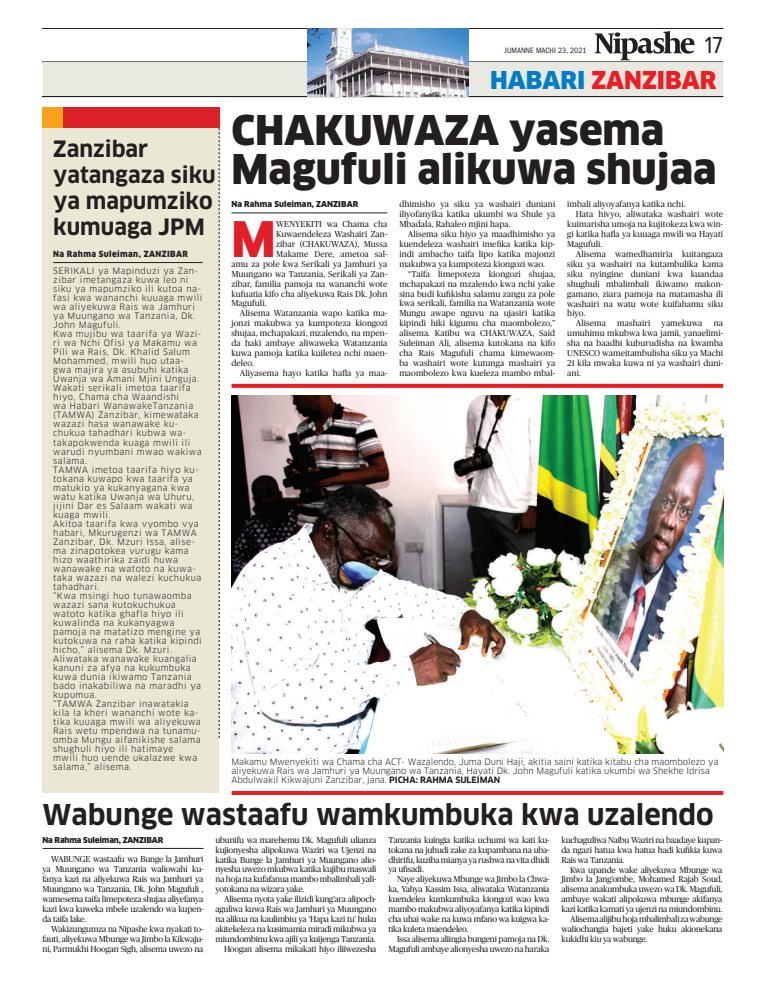
<style>
.page{position:relative;width:770px;height:993px;background:#fff}
.page>*{position:absolute;margin:0;border:0;box-sizing:border-box;transform-origin:0 0}
.t1{font:900 47.8px "Clan";color:#e21f26}
.t2{font:900 40px/39px "Clan";color:#231f20}
.t3{font:700 28px "Clan";color:#231f20}
.t4{font:900 24px "Clan OSF";color:#ee1d23}
.t5{font:24px "Proxima Nova Cond";color:#231f20}
.t6{font:700 22px/26px "Clan";color:#231f20}
.t7{font:8.6px/9.9px "Publico";letter-spacing:-.005em;color:#231f20;text-align:justify}
.t8{font:8.6px/9px "Clan LF";letter-spacing:.05em;color:#231f20}
.t9{font:8.6px/9px "Clan";color:#231f20}
.t10{font:900 8.3px "Clan";letter-spacing:.05em;color:#231f20;scale:.96 1}
.t11{font:900 8px "Clan";letter-spacing:-.005em;color:#231f20}
.t12{font:condensed 8px "Franklin Gothic";letter-spacing:.01em;color:#231f20}
.s1{color:#007ec5}
.s2{font-family:"Clan Bold SC"}
</style>
<div class="page">
<hr style="left:42px;top:62px;width:681px;height:1px;background:#231f20">
<hr style="left:42px;top:96px;width:681px;height:1px;background:#231f20">
<div style="left:43px;top:62px;width:679px;height:34px;background:#e9e9e1"></div>
<hr style="left:42px;top:28px;width:681px;height:1px;background:#231f20">
<svg style="left:595px;top:31px;width:99px;height:29px"></svg>
<img style="left:307px;top:29px;width:162px;height:67px">
<div style="left:43px;top:120px;width:176px;height:672px;background:#eae7d5"></div>
<svg style="left:219px;top:120px;width:1px;height:617px"></svg>
<hr style="left:53px;top:262px;width:150px;height:1px;background:#231f20">
<div style="left:43px;top:108px;width:176px;height:20px;background:#da2128"></div>
<div style="left:42px;top:108px;width:20px;height:20px;background:#f6a31a"></div>
<hr style="left:43px;top:848px;width:160px;height:1px;background:#231f20">
<hr style="left:231px;top:213px;width:156px;height:1px;background:#231f20">
<img style="left:231px;top:395px;width:492px;height:358px">
<svg style="left:231px;top:384px;width:492px;height:4px;background:#ee252a"></svg>
<svg style="left:231px;top:791px;width:492px;height:3px"></svg>
<h3 class="t6" style="left:53px;top:135px;width:164px">Zanzibar yatangaza siku ya mapumziko kumuaga JPM</h3>
<p class="t10" style="left:53px;top:249px;width:142px">Na Rahma Suleiman, ZANZIBAR</p>
<p class="t8" style="left:53px;top:266px;width:151px">SERIKALI ya Mapinduzi ya Zan&shy;zibar imetangaza kuwa leo ni siku ya mapumziko ili kutoa na&shy;fasi kwa wananchi kuuaga mwili wa aliyekuwa Rais wa Jamhuri ya Muungano wa Tanzania, Dk.<br>John Magufuli.<br>Kwa mujibu wa taarifa ya Wazi&shy;ri wa Nchi Ofisi ya Makamu wa<br>Pili wa Rais, Dk. Khalid Salum<br>Mohammed, mwili huo utaa&shy;gwa majira ya asubuhi katika<br>Uwanja wa Amani Mjini Unguja.<br>Wakati serikali imetoa taarifa hiyo, Chama cha Waandishi<br>wa Habari WanawakeTanzania (TAMWA) Zanzibar, kimewataka wazazi hasa wanawake ku&shy;chukua tahadhari kubwa wa&shy;takapokwenda kuaga mwili ili warudi nyumbani mwao wakiwa salama.<br>TAMWA imetoa taarifa hiyo ku&shy;tokana kuwapo kwa taarifa ya matukio ya kukanyagana kwa watu katika Uwanja wa Uhuru, jijini Dar es Salaam wakati wa kuaga mwili.<br>Akitoa taarifa kwa vyombo vya habari, Mkurugenzi wa TAMWA<br>Zanzibar, Dk. Mzuri Issa, alise&shy;ma zinapotokea vurugu kama hizo waathirika zaidi huwa wanawake na watoto na kuwa&shy;taka wazazi na walezi kuchukua tahadhari.<br>“Kwa msingi huo tunawaomba wazazi sana kutokuchukua watoto katika ghafla hiyo ili kuwalinda na kukanyagwa pamoja na matatizo mengine ya kutokuwa na raha katika kipindi hicho,” alisema Dk. Mzuri.<br>Aliwataka wanawake kuangalia kanuni za afya na kukumbuka kuwa dunia ikiwamo Tanzania bado inakabiliwa na maradhi ya kupumua.<br>“TAMWA Zanzibar inawatakia kila la kheri wananchi wote ka&shy;tika kuuaga mwili wa aliyekuwa<br>Rais wetu mpendwa na tunamu&shy;omba Mungu aifanikishe salama shughuli hiyo ili hatimaye<br>mwili huo uende ukalazwe kwa salama,” alisema.</p>
<p class="t12" style="left:504px;top:46px;width:84px">JUMANNE MACHI 23, 2021</p>
<h3 class="t5" style="left:705px;top:34px;width:19px">17</h3>
<h3 class="t4" style="left:490px;top:67px;width:228px"><span class="s1">HABARI</span> ZANZIBAR</h3>
<h2 class="t2" style="left:231px;top:110px;width:486px">CHAKUWAZA yasema<br>Magufuli alikuwa shujaa</h2>
<p class="t11" style="left:231px;top:200px;width:128px">Na Rahma Suleiman, ZANZIBAR</p>
<h1 class="t1" style="left:231px;top:212px;width:46px">M</h1>
<p class="t7" style="left:276px;top:219px;width:113px">WENYEKITI wa Chama cha</p>
<p class="t7" style="left:276px;top:229px;width:113px">Kuwaendeleza Washairi Zan-</p>
<p class="t7" style="left:276px;top:239px;width:113px">zibar (CHAKUWAZA), Mussa</p>
<p class="t7" style="left:276px;top:249px;width:113px">Makame Dere, ametoa sal-</p>
<p class="t7" style="left:231px;top:259px;width:157px">amu za pole kwa Serikali ya Jamhuri ya</p>
<p class="t7" style="left:231px;top:268px;width:157px">Muungano wa Tanzania, Serikali ya Zan-</p>
<p class="t7" style="left:231px;top:278px;width:157px">zibar, familia pamoja na wananchi wote</p>
<p class="t7" style="left:231px;top:288px;width:157px">kufuatia kifo cha aliyekuwa Rais Dk. John</p>
<p class="t7" style="left:231px;top:298px;width:37px">Magufuli.</p>
<p class="t7" style="left:240px;top:308px;width:149px">Alisema Watanzania wapo katika ma-</p>
<p class="t7" style="left:231px;top:318px;width:157px">jonzi makubwa ya kumpoteza kiongozi</p>
<p class="t7" style="left:231px;top:328px;width:157px">shujaa, mchapakazi, mzalendo, na mpen-</p>
<p class="t7" style="left:231px;top:338px;width:157px">da haki ambaye aliwaweka Watanzania</p>
<p class="t7" style="left:231px;top:348px;width:157px">kuwa pamoja katika kuiletea nchi maen-</p>
<p class="t7" style="left:231px;top:358px;width:24px">deleo.</p>
<p class="t7" style="left:240px;top:368px;width:149px">Aliyasema hayo katika hafla ya maa-</p>
<p class="t7" style="left:399px;top:199px;width:157px">dhimisho ya siku ya washairi duniani iliyofanyika katika ukumbi wa Shule ya Mbadala, Rahaleo mjini hapa.</p>
<p class="t7" style="left:399px;top:229px;width:157px;text-indent:8px">Alisema siku hiyo ya maadhimisho ya kuendeleza washairi imefika katika kip&shy;indi ambacho taifa lipo katika majonzi makubwa ya kumpoteza kiongozi wao.</p>
<p class="t7" style="left:399px;top:269px;width:157px;text-indent:8px">“Taifa limepoteza kiongozi shujaa, mchapakazi na mzalendo kwa nchi yake sina budi kufikisha salamu zangu za pole kwa serikali, familia na Watanzania wote Mungu awape nguvu na ujasiri katika kipindi hiki kigumu cha maombolezo,” alisema. Katibu wa CHAKUWAZA, Said Suleiman Ali, alisema kutokana na kifo cha Rais Magufuli chama kimewaom&shy;ba washairi wote kutunga mashairi ya maombolezo kwa kueleza mambo mbal-</p>
<p class="t7" style="left:567px;top:199px;width:120px">imbali aliyoyafanya katika nchi.</p>
<p class="t7" style="left:575px;top:209px;width:149px">Hata hivyo, aliwataka washairi wote</p>
<p class="t7" style="left:567px;top:219px;width:157px">kuimarisha umoja na kujitokeza kwa win-</p>
<p class="t7" style="left:567px;top:229px;width:157px">gi katika hafla ya kuuaga mwili wa Hayati</p>
<p class="t7" style="left:567px;top:239px;width:37px">Magufuli.</p>
<p class="t7" style="left:575px;top:249px;width:149px">Alisema wamedhamiria kuitangaza</p>
<p class="t7" style="left:567px;top:259px;width:157px">siku ya washairi na kutambulika kama</p>
<p class="t7" style="left:567px;top:269px;width:157px">siku nyingine duniani kwa kuandaa</p>
<p class="t7" style="left:567px;top:278px;width:157px">shughuli mbalimbali ikiwamo makon-</p>
<p class="t7" style="left:567px;top:288px;width:157px">gamano, ziara pamoja na matamasha ili</p>
<p class="t7" style="left:567px;top:298px;width:157px">washairi na watu wote kuifahamu siku</p>
<p class="t7" style="left:567px;top:308px;width:20px">hiyo.</p>
<p class="t7" style="left:575px;top:318px;width:32px">Alisema</p>
<p class="t7" style="left:617px;top:318px;width:34px">mashairi</p>
<p class="t7" style="left:661px;top:318px;width:42px">yamekuwa</p>
<p class="t7" style="left:567px;top:318px;width:157px;text-indent:147px">na umuhimu mkubwa kwa jamii, yanaelimi&shy;sha na baadhi kuburudisha na kwamba UNESCO wameitambulisha siku ya Machi 21 kila mwaka kuwa ni ya washairi duni&shy;ani.</p>
<p class="t9" style="left:231px;top:757px;width:488px">Makamu Mwenyekiti wa Chama cha ACT- Wazalendo, Juma Duni Haji, akitia saini katika kitabu cha maombolezo ya aliyekuwa Rais wa Jamhuri ya Muungano wa Tanzania, Hayati Dk. John Magufuli katika ukumbi wa Shekhe Idrisa<br>Abdulwakil Kikwajuni Zanzibar, jana. <span class="s2">PICHA: RAHMA SULEIMAN</span></p>
<h3 class="t3" style="left:43px;top:799px;width:672px">Wabunge wastaafu wamkumbuka kwa uzalendo</h3>
<p class="t11" style="left:43px;top:834px;width:122px">Na Rahma Suleiman, ZANZIBAR</p>
<p class="t7" style="left:43px;top:854px;width:162px;text-indent:8px">WABUNGE wastaafu wa Bunge la Jamhuri ya Muungano wa Tanzania waliowahi ku&shy;fanya kazi na aliyekuwa Rais wa Jamhuri ya Muungano wa Tanzania, Dk. John Magufuli , wamesema taifa limepoteza shujaa aliyefanya kazi kwa kuweka mbele uzalendo wa kupen&shy;da taifa lake.</p>
<p class="t7" style="left:43px;top:923px;width:162px;text-indent:8px">Wakizungumza na Nipashe kwa nyakati to&shy;fauti, aliyekuwa Mbunge wa Jimbo la Kikwaju&shy;ni, Parmukhi Hoogan Sigh, alisema uwezo na</p>
<p class="t7" style="left:215px;top:834px;width:162px">ubunifu wa marehemu Dk. Magufuli ulianza kujionyesha alipokuwa Waziri wa Ujenzi na katika Bunge la Jamhuri ya Muungano alio&shy;nyesha uwezo mkubwa katika kujibu maswali na hoja na kufafanua mambo mbalimbali yali&shy;yotokana na wizara yake.</p>
<p class="t7" style="left:215px;top:894px;width:162px;text-align:right">Alisema nyota yake ilizidi kung’ara alipoch&shy;aguliwa kuwa Rais wa Jamhuri ya Muungano na alikua na kaulimbiu ya ‘Hapa kazi tu’ huku akitekeleza na kusimamia miradi mikubwa ya miundombinu kwa ajili ya kuijenga Tanzania.<br>Hoogan alisema mikakati hiyo iliiwezesha</p>
<p class="t7" style="left:388px;top:834px;width:162px">Tanzania kuingia katika uchumi wa kati ku&shy;tokana na juhudi zake za kupambana na uba&shy;dhirifu, kuziba mianya ya rushwa na vita dhidi ya ufisadi.</p>
<p class="t7" style="left:388px;top:874px;width:162px;text-indent:8px">Naye aliyekuwa Mbunge wa Jimbo la Chwa&shy;ka, Yahya Kassim Issa, aliwataka Watanzania kuendelea kumkumbuka kiongozi wao kwa mambo makubwa aliyoyafanya katika kipindi cha uhai wake na kuwa mfano wa kuigwa ka&shy;tika kuleta maendeleo.</p>
<p class="t7" style="left:388px;top:933px;width:162px;text-align:right">Issa alisema aliingia bungeni pamoja na Dk.<br>Magufuli ambaye alionyesha uwezo na haraka</p>
<p class="t7" style="left:561px;top:834px;width:162px">kuchaguliwa Naibu Waziri na baadaye kupan&shy;da ngazi hatua kwa hatua hadi kufikia kuwa Rais wa Tanzania.</p>
<p class="t7" style="left:570px;top:864px;width:154px">Kwa upande wake aliyekuwa Mbunge wa</p>
<p class="t7" style="left:561px;top:874px;width:162px">Jimbo la Jang’ombe, Mohamed Rajab Soud,</p>
<p class="t7" style="left:561px;top:884px;width:162px">alisema anakumbuka uwezo wa Dk. Magufuli,</p>
<p class="t7" style="left:561px;top:894px;width:162px">ambaye wakati alipokuwa mbunge akifanya</p>
<p class="t7" style="left:561px;top:904px;width:162px">kazi katika kamati ya ujenzi na miundombinu.</p>
<p class="t7" style="left:570px;top:913px;width:154px">Alisema alijibu hoja mbalimbali za wabunge</p>
<p class="t7" style="left:561px;top:923px;width:162px">waliochangia bajeti yake huku akionekana</p>
<p class="t7" style="left:561px;top:933px;width:87px">kukidhi kiu ya wabunge.</p>
</div>
